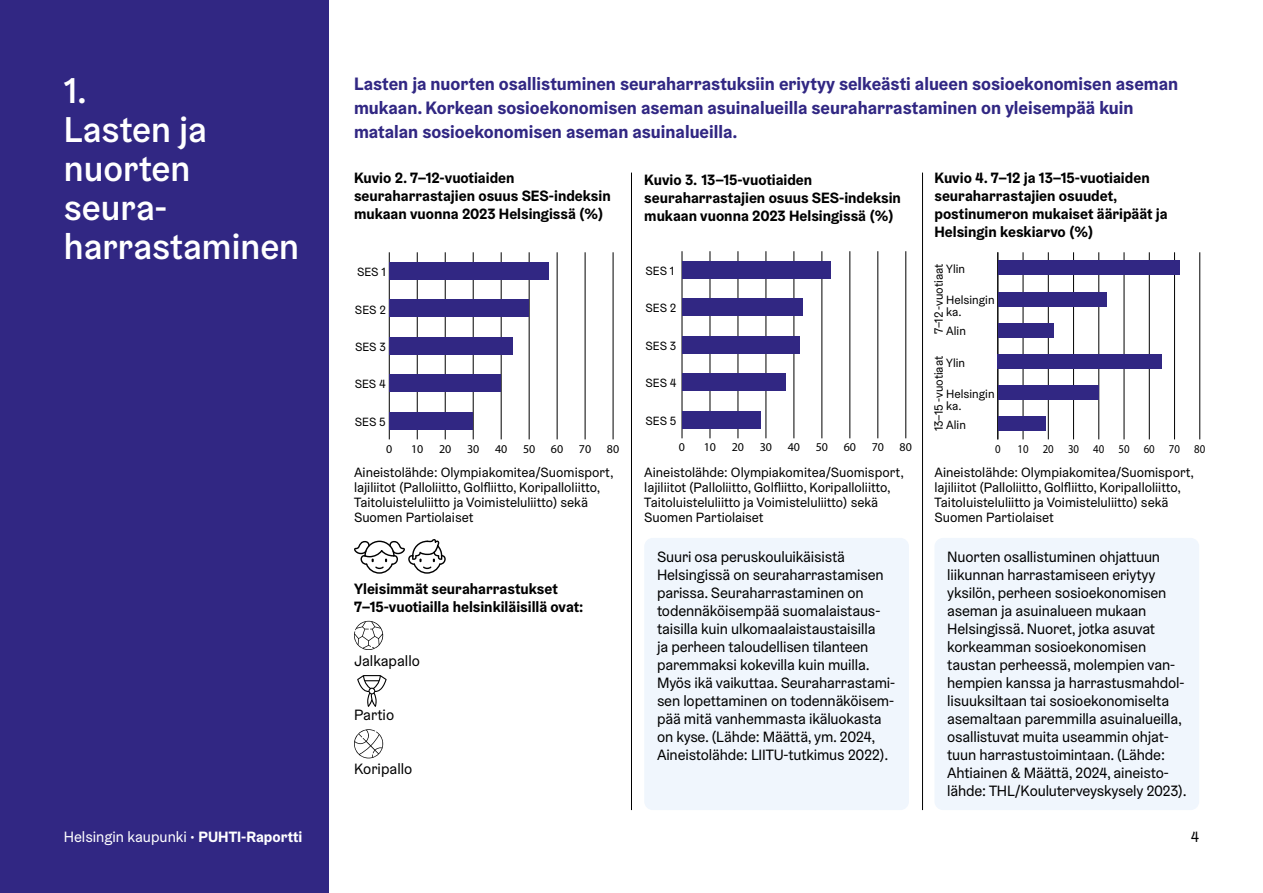
<style>
.page{position:relative;width:1263px;height:893px;background:#fff}
.page>*{position:absolute;margin:0;border:0;box-sizing:border-box;transform-origin:0 0}
._1__Otsikko__palkissa{font:500 36px/39px "Helsinki Grotesk";color:#fff}
.Ingressi{font:700 18px/24px "Helsinki Grotesk";color:#312783}
.Leipis__ei_rivirekkaa{font:15px/18px "Helsinki Grotesk";letter-spacing:-.01em;color:#000}
.Leipis_ei_rivirekkaa__ei_tavutusta{font:700 15px/18px "Helsinki Grotesk";color:#000}
.Leipis__ei_rivirekkaa-2{font:700 15px/18px "Helsinki Grotesk";color:#000}
.t1{font:15px "Helsinki Grotesk";color:#fff}
.Aineistolähde{font:13.5px/15px "Helsinki Grotesk";color:#000}
.t2{font:12px/12px "Helsinki Grotesk";color:#000}
.t3{font:12px "Myriad Pro";color:#000}
.t4{font:12px "Myriad Pro";color:#000;scale:.9 1}
.s1{font-weight:700}
</style>
<div class="page">
<div style="left:0;top:0;width:328px;height:893px;background:#312783"></div>
<div style="left:644px;top:538px;width:265px;height:272px;background:#f0f6fd;border-radius:9px"></div>
<div style="left:934px;top:538px;width:265px;height:272px;background:#f0f6fd;border-radius:9px"></div>
<hr style="left:631px;top:173px;width:1px;height:637px;background:#000">
<hr style="left:922px;top:173px;width:1px;height:637px;background:#000">
<svg style="left:354px;top:539px;width:92px;height:35px"></svg>
<svg style="left:354px;top:621px;width:29px;height:29px"></svg>
<svg style="left:354px;top:729px;width:29px;height:29px"></svg>
<svg style="left:357px;top:675px;width:30px;height:32px"></svg>
<hr style="left:389px;top:252px;width:1px;height:187px;background:#000">
<hr style="left:417px;top:252px;width:1px;height:187px;background:#000">
<hr style="left:445px;top:252px;width:1px;height:187px;background:#000">
<hr style="left:473px;top:252px;width:1px;height:187px;background:#000">
<hr style="left:501px;top:252px;width:1px;height:187px;background:#000">
<hr style="left:529px;top:252px;width:1px;height:187px;background:#000">
<hr style="left:557px;top:252px;width:1px;height:187px;background:#000">
<hr style="left:585px;top:252px;width:1px;height:187px;background:#000">
<hr style="left:613px;top:252px;width:1px;height:187px;background:#000">
<div style="left:389px;top:262px;width:160px;height:18px;background:#312783"></div>
<div style="left:389px;top:299px;width:140px;height:18px;background:#312783"></div>
<div style="left:389px;top:337px;width:123px;height:18px;background:#312783"></div>
<div style="left:389px;top:374px;width:112px;height:18px;background:#312783"></div>
<div style="left:389px;top:412px;width:84px;height:18px;background:#312783"></div>
<hr style="left:682px;top:251px;width:1px;height:187px;background:#000">
<hr style="left:710px;top:251px;width:1px;height:187px;background:#000">
<hr style="left:738px;top:251px;width:1px;height:187px;background:#000">
<hr style="left:766px;top:251px;width:1px;height:187px;background:#000">
<hr style="left:794px;top:251px;width:1px;height:187px;background:#000">
<hr style="left:822px;top:251px;width:1px;height:187px;background:#000">
<hr style="left:849px;top:251px;width:1px;height:187px;background:#000">
<hr style="left:877px;top:251px;width:1px;height:187px;background:#000">
<hr style="left:905px;top:251px;width:1px;height:187px;background:#000">
<div style="left:682px;top:261px;width:148px;height:18px;background:#312783"></div>
<div style="left:682px;top:298px;width:120px;height:18px;background:#312783"></div>
<div style="left:682px;top:336px;width:117px;height:18px;background:#312783"></div>
<div style="left:682px;top:373px;width:103px;height:18px;background:#312783"></div>
<div style="left:682px;top:411px;width:78px;height:18px;background:#312783"></div>
<hr style="left:1023px;top:252px;width:1px;height:187px;background:#000">
<hr style="left:1048px;top:252px;width:1px;height:187px;background:#000">
<hr style="left:1073px;top:252px;width:1px;height:187px;background:#000">
<hr style="left:1098px;top:252px;width:1px;height:187px;background:#000">
<hr style="left:1124px;top:252px;width:1px;height:187px;background:#000">
<hr style="left:1149px;top:252px;width:1px;height:187px;background:#000">
<hr style="left:1174px;top:252px;width:1px;height:187px;background:#000">
<hr style="left:1199px;top:252px;width:1px;height:187px;background:#000">
<hr style="left:997px;top:252px;width:1px;height:187px;background:#000">
<div style="left:998px;top:260px;width:181px;height:15px;background:#312783"></div>
<div style="left:998px;top:292px;width:108px;height:15px;background:#312783"></div>
<div style="left:998px;top:323px;width:55px;height:15px;background:#312783"></div>
<div style="left:998px;top:354px;width:164px;height:15px;background:#312783"></div>
<div style="left:998px;top:385px;width:101px;height:15px;background:#312783"></div>
<div style="left:998px;top:416px;width:48px;height:15px;background:#312783"></div>
<h1 class="_1__Otsikko__palkissa" style="left:64px;top:71px;width:237px">1.<br>Lasten ja nuorten seura&shy;harrastaminen</h1>
<p class="Ingressi" style="left:354px;top:71px;width:826px">Lasten ja nuorten osallistuminen seuraharrastuksiin eriytyy selkeästi alueen sosioekonomisen aseman mukaan. Korkean sosioekonomisen aseman asuinalueilla seuraharrastaminen on yleisempää kuin matalan sosioekonomisen aseman asuinalueilla.</p>
<p class="Leipis_ei_rivirekkaa__ei_tavutusta" style="left:354px;top:169px;width:258px">Kuvio 2. 7–12-vuotiaiden seuraharrastajien osuus SES-indeksin mukaan vuonna 2023 Helsingissä (%)</p>
<p class="Leipis_ei_rivirekkaa__ei_tavutusta" style="left:934px;top:169px;width:235px">Kuvio 4. 7–12 ja 13–15-vuotiaiden seuraharrastajien osuudet, postinumeron mukaiset ääripäät ja<br>Helsingin keskiarvo (%)</p>
<p class="Leipis_ei_rivirekkaa__ei_tavutusta" style="left:644px;top:171px;width:258px">Kuvio 3. 13–15-vuotiaiden seuraharrastajien osuus SES-indeksin mukaan vuonna 2023 Helsingissä (%)</p>
<p class="t2" style="left:357px;top:266px;width:30px">SES 1</p>
<p class="t2" style="left:355px;top:303px;width:32px">SES 2</p>
<p class="t2" style="left:355px;top:341px;width:32px">SES 3</p>
<p class="t2" style="left:355px;top:378px;width:33px">SES 4</p>
<p class="t2" style="left:355px;top:415px;width:32px">SES 5</p>
<p class="t3" style="left:386px;top:441px;width:8px">0</p>
<p class="t3" style="left:411px;top:441px;width:14px">10</p>
<p class="t3" style="left:439px;top:441px;width:14px">20</p>
<p class="t3" style="left:467px;top:441px;width:14px">30</p>
<p class="t3" style="left:495px;top:441px;width:14px">40</p>
<p class="t3" style="left:523px;top:441px;width:14px">50</p>
<p class="t3" style="left:551px;top:441px;width:14px">60</p>
<p class="t3" style="left:579px;top:441px;width:14px">70</p>
<p class="t3" style="left:607px;top:441px;width:14px">80</p>
<p class="Aineistolähde" style="left:354px;top:464px;width:261px">Aineistolähde: Olympiakomitea/Suomisport, lajiliitot (Palloliitto, Golfliitto, Koripalloliitto, Taitoluisteluliitto ja Voimisteluliitto) sekä Suomen Partiolaiset</p>
<p class="Leipis__ei_rivirekkaa-2" style="left:354px;top:579px;width:231px">Yleisimmät seuraharrastukset<br>7–15-vuotiailla helsinkiläisillä ovat:</p>
<p class="Leipis__ei_rivirekkaa" style="left:354px;top:651px;width:67px">Jalkapallo</p>
<p class="Leipis__ei_rivirekkaa" style="left:354px;top:705px;width:42px">Partio</p>
<p class="Leipis__ei_rivirekkaa" style="left:354px;top:759px;width:60px">Koripallo</p>
<p class="t2" style="left:645px;top:265px;width:30px">SES 1</p>
<p class="t2" style="left:645px;top:302px;width:32px">SES 2</p>
<p class="t2" style="left:645px;top:340px;width:32px">SES 3</p>
<p class="t2" style="left:645px;top:377px;width:33px">SES 4</p>
<p class="t2" style="left:645px;top:414px;width:32px">SES 5</p>
<p class="t3" style="left:679px;top:440px;width:8px">0</p>
<p class="t3" style="left:704px;top:440px;width:14px">10</p>
<p class="t3" style="left:732px;top:440px;width:14px">20</p>
<p class="t3" style="left:760px;top:440px;width:14px">30</p>
<p class="t3" style="left:788px;top:440px;width:14px">40</p>
<p class="t3" style="left:816px;top:440px;width:14px">50</p>
<p class="t3" style="left:844px;top:440px;width:14px">60</p>
<p class="t3" style="left:872px;top:440px;width:14px">70</p>
<p class="t3" style="left:900px;top:440px;width:14px">80</p>
<p class="t2" style="left:933px;top:334px;width:72px;rotate:-90deg">7–12 -vuotiaat</p>
<p class="t2" style="left:933px;top:431px;width:77px;rotate:-90deg">13–15 -vuotiaat</p>
<p class="t2" style="left:946px;top:263px;width:20px">Ylin</p>
<p class="t2" style="left:946px;top:294px;width:50px">Helsingin ka.</p>
<p class="t2" style="left:946px;top:325px;width:21px">Alin</p>
<p class="t2" style="left:946px;top:356px;width:20px">Ylin</p>
<p class="t2" style="left:946px;top:387px;width:50px">Helsingin ka.</p>
<p class="t2" style="left:946px;top:419px;width:21px">Alin</p>
<p class="t4" style="left:995px;top:441px;width:8px">0</p>
<p class="t4" style="left:1017px;top:441px;width:210px">10 20 30 40 50 60 70 80</p>
<p class="Aineistolähde" style="left:644px;top:464px;width:261px">Aineistolähde: Olympiakomitea/Suomisport, lajiliitot (Palloliitto, Golfliitto, Koripalloliitto, Taitoluisteluliitto ja Voimisteluliitto) sekä Suomen Partiolaiset</p>
<p class="Aineistolähde" style="left:934px;top:464px;width:261px">Aineistolähde: Olympiakomitea/Suomisport, lajiliitot (Palloliitto, Golfliitto, Koripalloliitto, Taitoluisteluliitto ja Voimisteluliitto) sekä Suomen Partiolaiset</p>
<p class="Leipis__ei_rivirekkaa" style="left:657px;top:547px;width:240px">Suuri osa peruskouluikäisistä Helsingissä on seuraharrastamisen parissa. Seuraharrastaminen on todennäköisempää suomalaistaus&shy;taisilla kuin ulkomaalaistaustaisilla<br>ja perheen taloudellisen tilanteen paremmaksi kokevilla kuin muilla.<br>Myös ikä vaikuttaa. Seuraharrastami&shy;sen lopettaminen on todennäköisem&shy;pää mitä vanhemmasta ikäluokasta on kyse. (Lähde: Määttä, ym. 2024, Aineistolähde: LIITU-tutkimus 2022).</p>
<p class="Leipis__ei_rivirekkaa" style="left:947px;top:547px;width:241px">Nuorten osallistuminen ohjattuun liikunnan harrastamiseen eriytyy yksilön, perheen sosioekonomisen aseman ja asuinalueen mukaan Helsingissä. Nuoret, jotka asuvat korkeamman sosioekonomisen taustan perheessä, molempien van&shy;hempien kanssa ja harrastusmahdol&shy;lisuuksiltaan tai sosioekonomiselta asemaltaan paremmilla asuinalueilla, osallistuvat muita useammin ohjat&shy;tuun harrastustoimintaan. (Lähde:<br>Ahtiainen &amp; Määttä, 2024, aineisto&shy;lähde: THL/Kouluterveyskysely 2023).</p>
<p class="t1" style="left:64px;top:828px;width:240px">Helsingin kaupunki • <span class="s1">PUHTI-Raportti</span></p>
<p class="Leipis__ei_rivirekkaa" style="left:1191px;top:828px;width:10px">4</p>
</div>
